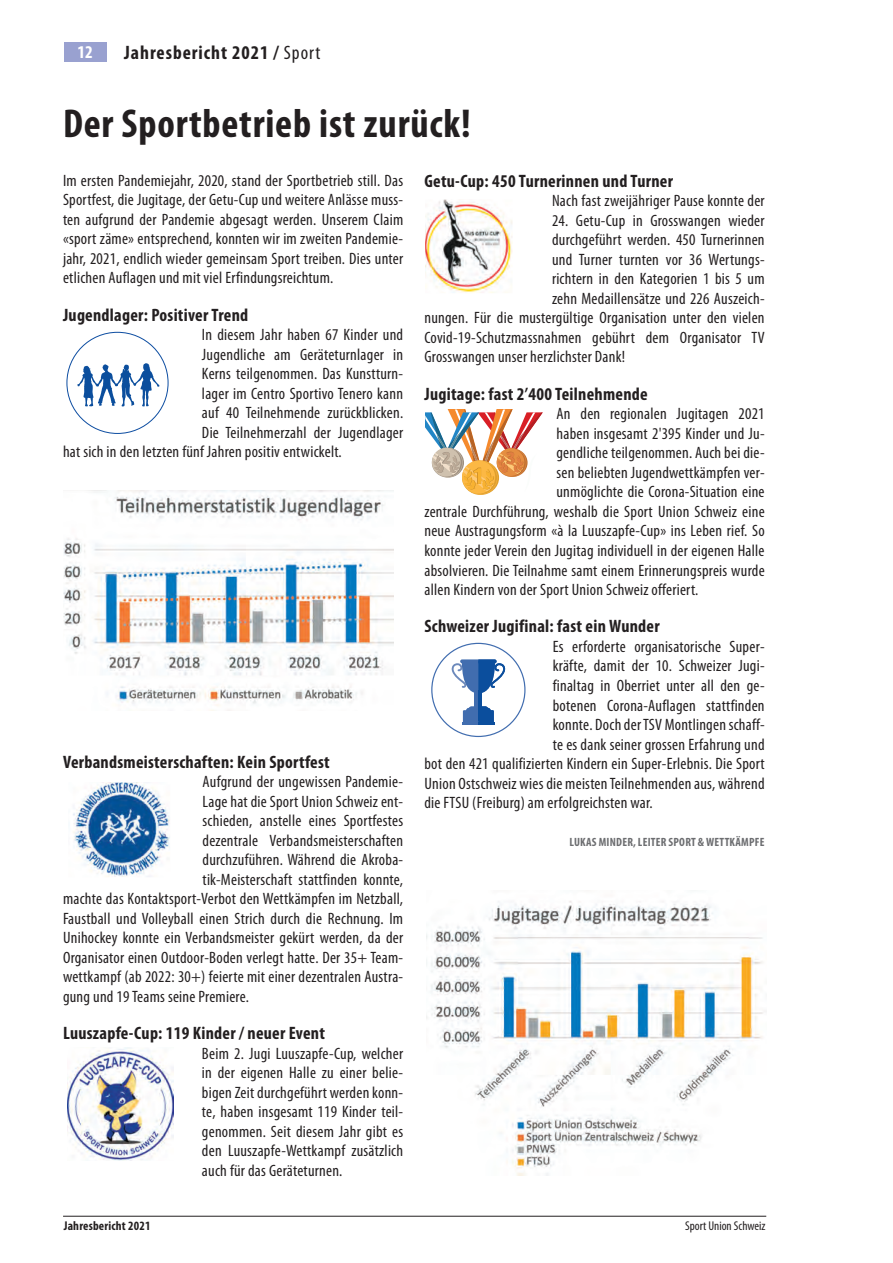
<style>
.page{position:relative;width:893px;height:1263px;background:#fff}
.page>*{position:absolute;margin:0;border:0;box-sizing:border-box;transform-origin:0 0}
.t1{font:700 condensed 40.5px "Myriad Pro";letter-spacing:.02em;color:#231f20}
.t2{font:700 condensed 19.5px "Myriad Pro";letter-spacing:.05em;color:#231f20}
.t3{font:700 condensed 18px "Myriad Pro";letter-spacing:.015em;color:#231f20}
.t4{font:700 condensed 18px "Myriad Pro";color:#fff}
.t5{font:condensed 16.5px/19.5px "Myriad Pro";letter-spacing:.015em;color:#231f20;text-align:justify}
.t6{font:700 condensed 12.75px "Myriad Pro";letter-spacing:.015em;color:#231f20}
.t7{font:condensed 12.75px "Myriad Pro";color:#231f20}
.t8{font:700 condensed 12px "Myriad Pro";letter-spacing:.02em;color:#6c6d70}
.s1{font-weight:400}
</style>
<div class="page">
<hr style="left:63px;top:1216px;width:703px;height:1px;background:#231f20">
<div style="left:64px;top:43px;width:42px;height:19px;background:#99a1d0"></div>
<hr style="left:892px;top:0;width:1px;height:1263px;background:#0d4da1">
<img style="left:63px;top:491px;width:331px;height:215px">
<svg style="left:425px;top:409px;width:118px;height:86px"></svg>
<hr style="left:892px;top:170px;width:1px;height:295px;background:#fad5e5">
<svg style="left:77px;top:363px;width:82px;height:43px"></svg>
<div style="left:474px;top:690px;width:8px;height:17px;background:#416daf"></div>
<div style="left:468px;top:707px;width:20px;height:6px;background:#416daf;border-radius:3px"></div>
<div style="left:466px;top:709px;width:25px;height:7px;background:#416daf;border-radius:3px"></div>
<div style="left:463px;top:710px;width:31px;height:15px;background:#416daf"></div>
<hr style="left:462px;top:722px;width:33px;height:3px;background:#416daf">
<svg style="left:451px;top:659px;width:55px;height:34px"></svg>
<hr style="left:478px;top:690px;width:4px;height:17px;background:#0b4e9d">
<svg style="left:478px;top:706px;width:16px;height:16px"></svg>
<hr style="left:478px;top:722px;width:17px;height:3px;background:#0b4e9d">
<div style="left:478px;top:713px;width:13px;height:8px;background:#0b4e9d"></div>
<img style="left:425px;top:199px;width:88px;height:94px">
<img style="left:73px;top:783px;width:97px;height:94px">
<img style="left:68px;top:1047px;width:106px;height:113px">
<img style="left:427px;top:901px;width:336px;height:274px">
<p class="t4" style="left:77px;top:42px;width:17px">12</p>
<p class="t2" style="left:124px;top:42px;width:198px">Jahresbericht 2021 / <span class="s1">Sport</span></p>
<h1 class="t1" style="left:63px;top:101px;width:409px">Der Sportbetrieb ist zurück!</h1>
<p class="t5" style="left:63px;top:171px;width:342px">Im ersten Pandemiejahr, 2020, stand der Sportbetrieb still. Das Sportfest, die Jugitage, der Getu-Cup und weitere Anlässe muss&shy;ten aufgrund der Pandemie abgesagt werden. Unserem Claim «sport zäme» entsprechend, konnten wir im zweiten Pandemie&shy;jahr, 2021, endlich wieder gemeinsam Sport treiben. Dies unter etlichen Auflagen und mit viel Erfindungsreichtum.</p>
<p class="t3" style="left:63px;top:305px;width:187px">Jugendlager: Positiver Trend</p>
<p class="t5" style="left:202px;top:325px;width:203px">In diesem Jahr haben 67 Kinder und</p>
<p class="t5" style="left:202px;top:345px;width:203px">Jugendliche am Geräteturnlager in</p>
<p class="t5" style="left:202px;top:364px;width:203px">Kerns teilgenommen. Das Kunstturn-</p>
<p class="t5" style="left:202px;top:384px;width:203px">lager im Centro Sportivo Tenero kann</p>
<p class="t5" style="left:202px;top:403px;width:203px">auf 40 Teilnehmende zurückblicken.</p>
<p class="t5" style="left:202px;top:423px;width:203px">Die Teilnehmerzahl der Jugendlager</p>
<p class="t5" style="left:63px;top:442px;width:280px">hat sich in den letzten fünf Jahren positiv entwickelt.</p>
<p class="t3" style="left:63px;top:752px;width:268px">Verbandsmeisterschaften: Kein Sportfest</p>
<p class="t5" style="left:203px;top:772px;width:202px">Aufgrund der ungewissen Pandemie-</p>
<p class="t5" style="left:203px;top:792px;width:202px">Lage hat die Sport Union Schweiz ent-</p>
<p class="t5" style="left:203px;top:811px;width:202px">schieden, anstelle eines Sportfestes</p>
<p class="t5" style="left:203px;top:831px;width:202px">dezentrale Verbandsmeisterschaften</p>
<p class="t5" style="left:203px;top:850px;width:202px">durchzuführen. Während die Akroba-</p>
<p class="t5" style="left:203px;top:870px;width:202px">tik-Meisterschaft stattfinden konnte,</p>
<p class="t5" style="left:63px;top:889px;width:342px">machte das Kontaktsport-Verbot den Wettkämpfen im Netzball,</p>
<p class="t5" style="left:63px;top:909px;width:342px">Faustball und Volleyball einen Strich durch die Rechnung. Im</p>
<p class="t5" style="left:63px;top:928px;width:342px">Unihockey konnte ein Verbandsmeister gekürt werden, da der</p>
<p class="t5" style="left:63px;top:948px;width:342px">Organisator einen Outdoor-Boden verlegt hatte. Der 35+ Team-</p>
<p class="t5" style="left:63px;top:967px;width:342px">wettkampf (ab 2022: 30+) feierte mit einer dezentralen Austra-</p>
<p class="t5" style="left:63px;top:987px;width:188px">gung und 19 Teams seine Premiere.</p>
<p class="t3" style="left:63px;top:1023px;width:263px">Luuszapfe-Cup: 119 Kinder / neuer Event</p>
<p class="t5" style="left:202px;top:1044px;width:203px">Beim 2. Jugi Luuszapfe-Cup, welcher in der eigenen Halle zu einer belie&shy;bigen Zeit durchgeführt werden konn&shy;te, haben insgesamt 119 Kinder teil&shy;genommen. Seit diesem Jahr gibt es den Luuszapfe-Wettkampf zusätzlich auch für das Geräteturnen.</p>
<p class="t3" style="left:424px;top:171px;width:250px">Getu-Cup: 450 Turnerinnen und Turner</p>
<p class="t5" style="left:552px;top:192px;width:214px">Nach fast zweijähriger Pause konnte der</p>
<p class="t5" style="left:552px;top:211px;width:214px">24. Getu-Cup in Grosswangen wieder</p>
<p class="t5" style="left:552px;top:231px;width:214px">durchgeführt werden. 450 Turnerinnen</p>
<p class="t5" style="left:552px;top:250px;width:214px">und Turner turnten vor 36 Wertungs-</p>
<p class="t5" style="left:552px;top:270px;width:214px">richtern in den Kategorien 1 bis 5 um</p>
<p class="t5" style="left:552px;top:289px;width:214px">zehn Medaillensätze und 226 Auszeich-</p>
<p class="t5" style="left:424px;top:309px;width:342px">nungen. Für die mustergültige Organisation unter den vielen</p>
<p class="t5" style="left:424px;top:328px;width:342px">Covid-19-Schutzmassnahmen gebührt dem Organisator TV</p>
<p class="t5" style="left:424px;top:348px;width:202px">Grosswangen unser herzlichster Dank!</p>
<p class="t3" style="left:424px;top:384px;width:225px">Jugitage: fast 2’400 Teilnehmende</p>
<p class="t5" style="left:556px;top:405px;width:210px">An den regionalen Jugitagen 2021</p>
<p class="t5" style="left:556px;top:424px;width:210px">haben insgesamt 2'395 Kinder und Ju-</p>
<p class="t5" style="left:556px;top:444px;width:210px">gendliche teilgenommen. Auch bei die-</p>
<p class="t5" style="left:556px;top:463px;width:210px">sen beliebten Jugendwettkämpfen ver-</p>
<p class="t5" style="left:556px;top:483px;width:210px">unmöglichte die Corona-Situation eine</p>
<p class="t5" style="left:424px;top:502px;width:342px">zentrale Durchführung, weshalb die Sport Union Schweiz eine</p>
<p class="t5" style="left:424px;top:522px;width:342px">neue Austragungsform «à la Luuszapfe-Cup» ins Leben rief. So</p>
<p class="t5" style="left:424px;top:541px;width:342px">konnte jeder Verein den Jugitag individuell in der eigenen Halle</p>
<p class="t5" style="left:424px;top:561px;width:342px">absolvieren. Die Teilnahme samt einem Erinnerungspreis wurde</p>
<p class="t5" style="left:424px;top:580px;width:275px">allen Kindern von der Sport Union Schweiz offeriert.</p>
<p class="t3" style="left:424px;top:616px;width:237px">Schweizer Jugifinal: fast ein Wunder</p>
<p class="t5" style="left:553px;top:637px;width:213px">Es erforderte organisatorische Super-</p>
<p class="t5" style="left:553px;top:657px;width:213px">kräfte, damit der 10. Schweizer Jugi-</p>
<p class="t5" style="left:553px;top:676px;width:213px">finaltag in Oberriet unter all den ge-</p>
<p class="t5" style="left:553px;top:696px;width:213px">botenen Corona-Auflagen stattfinden</p>
<p class="t5" style="left:553px;top:715px;width:213px">konnte. Doch der TSV Montlingen schaff-</p>
<p class="t5" style="left:553px;top:735px;width:213px">te es dank seiner grossen Erfahrung und</p>
<p class="t5" style="left:424px;top:754px;width:342px">bot den 421 qualifizierten Kindern ein Super-Erlebnis. Die Sport</p>
<p class="t5" style="left:424px;top:774px;width:342px">Union Ostschweiz wies die meisten Teilnehmenden aus, während</p>
<p class="t5" style="left:424px;top:793px;width:230px">die FTSU (Freiburg) am erfolgreichsten war.</p>
<p class="t8" style="left:569px;top:835px;width:197px">LUKAS MINDER, LEITER SPORT &amp; WETTKÄMPFE</p>
<p class="t6" style="left:64px;top:1219px;width:88px">Jahresbericht 2021</p>
<p class="t7" style="left:685px;top:1219px;width:82px">Sport Union Schweiz</p>
</div>
